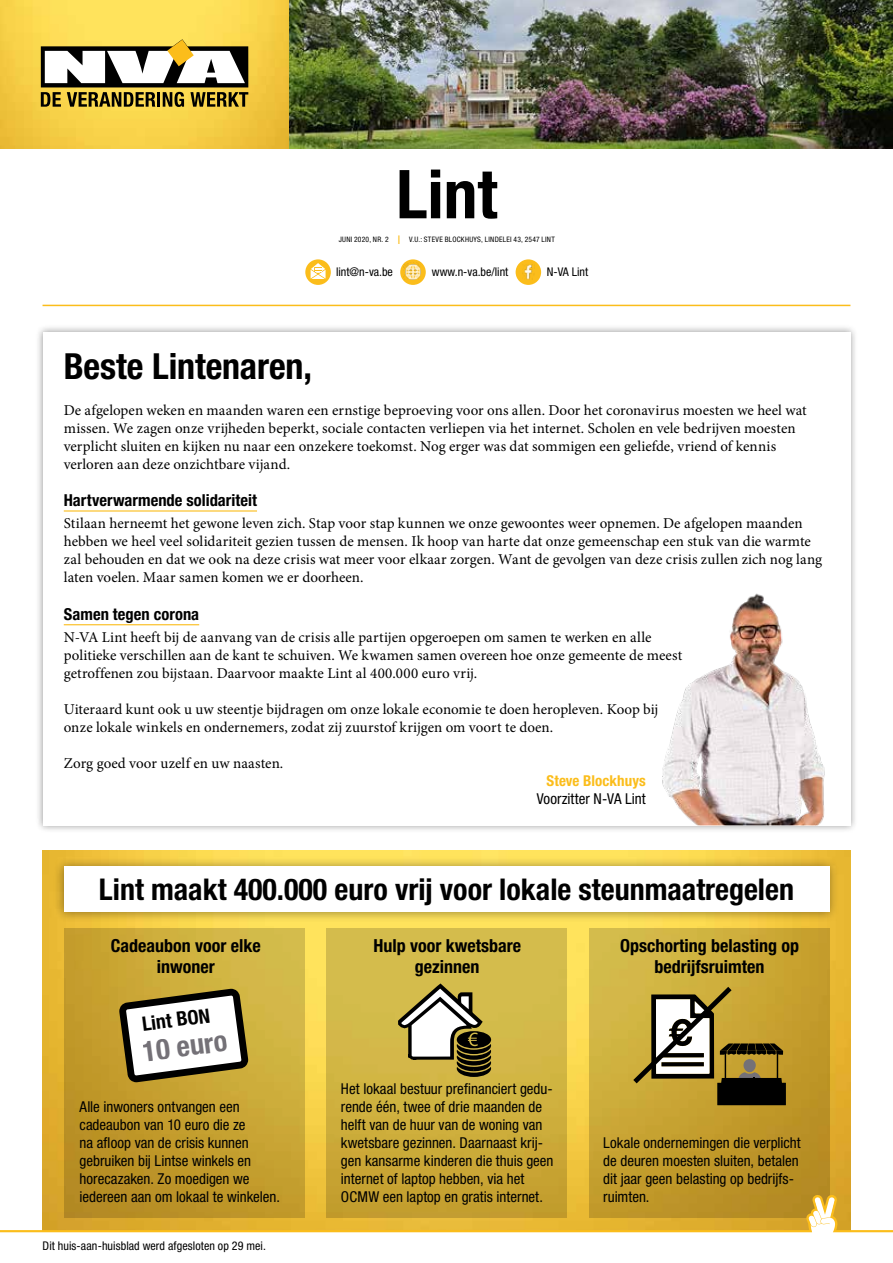
<style>
.page{position:relative;width:893px;height:1263px;background:#fff}
.page>*{position:absolute;margin:0;border:0;box-sizing:border-box;transform-origin:0 0}
.t1{font:700 condensed 67.5px "Helvetica Neue LT Std";color:#000}
.t2{font:700 condensed 36px "Helvetica Neue LT Std";letter-spacing:-.005em;color:#000}
.t3{font:700 condensed 30px "Helvetica Neue LT Std";color:#000}
.t4{font:700 condensed 28.65px "Helvetica Neue LT Std";color:#747177}
.t5{font:700 condensed 19.95px "Helvetica Neue LT Std";color:#000}
.t6{font:700 condensed 18px/21px "Helvetica Neue LT Std";color:#000;text-align:center}
.t7{font:700 condensed 16.5px "Helvetica Neue LT Std";color:#000}
.t8{font:15px/18px "Minion Pro";color:#000}
.t9{font:condensed 15px/18px "Helvetica Neue LT Std";color:#000}
.t10{font:700 condensed 15px "Helvetica Neue LT Std";letter-spacing:.005em;color:#fbbd1b}
.t11{font:condensed 12px "Helvetica Neue LT Std";letter-spacing:.005em;color:#000}
.t12{font:condensed 7.5px "Helvetica Neue LT Std";letter-spacing:.035em;color:#000}
.s1{font-size:12px;color:#fbbd1b}
</style>
<div class="page">
<img style="left:0;top:0;width:893px;height:149px">
<svg style="left:41px;top:39px;width:207px;height:68px"></svg>
<svg style="left:400px;top:259px;width:26px;height:26px"></svg>
<img style="left:404px;top:263px;width:18px;height:19px">
<svg style="left:305px;top:259px;width:26px;height:26px"></svg>
<svg style="left:311px;top:263px;width:15px;height:16px"></svg>
<div style="left:516px;top:259px;width:25px;height:26px;background:#fbbd1b;border-radius:50%"></div>
<img style="left:522px;top:264px;width:11px;height:16px">
<hr style="left:43px;top:305px;width:807px;height:1px;background:#fbbd1b">
<div style="left:35px;top:324px;width:823px;height:509px;background:#000;opacity:.4"></div>
<div style="left:43px;top:332px;width:807px;height:493px;background:#fff"></div>
<hr style="left:64px;top:510px;width:193px;height:1px;background:#fbbd1b">
<hr style="left:64px;top:624px;width:135px;height:1px;background:#fbbd1b">
<img style="left:662px;top:593px;width:163px;height:232px">
<img style="left:43px;top:850px;width:807px;height:344px">
<div style="left:53px;top:856px;width:786px;height:66px;background:#000;opacity:.4"></div>
<div style="left:64px;top:867px;width:765px;height:45px;background:#fff"></div>
<svg style="left:64px;top:928px;width:241px;height:266px;background:#c7a333"></svg>
<div style="left:326px;top:928px;width:241px;height:289px;background:linear-gradient(to bottom,#d7c252,#c8a432)"></div>
<svg style="left:589px;top:928px;width:241px;height:266px;background:#c6a232"></svg>
<svg style="left:119px;top:989px;width:129px;height:93px"></svg>
<svg style="left:391px;top:978px;width:100px;height:99px"></svg>
<svg style="left:628px;top:982px;width:158px;height:123px;background:#9e8a46"></svg>
<svg style="left:0;top:1194px;width:893px;height:38px;background:#d3ac41"></svg>
<h1 class="t1" style="left:396px;top:153px;width:103px">Lint</h1>
<p class="t12" style="left:339px;top:235px;width:218px">JUNI 2020, NR. 2 <span class="s1">I</span> V.U.: STEVE BLOCKHUYS, LINDELEI 43, 2547 LINT</p>
<p class="t11" style="left:336px;top:265px;width:58px">lint@n-va.be</p>
<p class="t11" style="left:432px;top:265px;width:78px">www.n-va.be/lint</p>
<p class="t11" style="left:547px;top:265px;width:43px">N-VA Lint</p>
<h2 class="t2" style="left:64px;top:344px;width:250px">Beste Lintenaren,</h2>
<p class="t8" style="left:64px;top:401px;width:745px">De afgelopen weken en maanden waren een ernstige beproeving voor ons allen. Door het coronavirus moesten we heel wat missen. We zagen onze vrijheden beperkt, sociale contacten verliepen via het internet. Scholen en vele bedrijven moesten verplicht sluiten en kijken nu naar een onzekere toekomst. Nog erger was dat sommigen een geliefde, vriend of kennis verloren aan deze onzichtbare vijand.</p>
<p class="t7" style="left:64px;top:490px;width:195px">Hartverwarmende solidariteit</p>
<p class="t8" style="left:64px;top:515px;width:760px">Stilaan herneemt het gewone leven zich. Stap voor stap kunnen we onze gewoontes weer opnemen. De afgelopen maanden hebben we heel veel solidariteit gezien tussen de mensen. Ik hoop van harte dat onze gemeenschap een stuk van die warmte zal behouden en dat we ook na deze crisis wat meer voor elkaar zorgen. Want de gevolgen van deze crisis zullen zich nog lang laten voelen. Maar samen komen we er doorheen.</p>
<p class="t7" style="left:64px;top:604px;width:137px">Samen tegen corona</p>
<p class="t8" style="left:64px;top:628px;width:620px">N-VA Lint heeft bij de aanvang van de crisis alle partijen opgeroepen om samen te werken en alle politieke verschillen aan de kant te schuiven. We kwamen samen overeen hoe onze gemeente de meest getroffenen zou bijstaan. Daarvoor maakte Lint al 400.000 euro vrij.</p>
<p class="t8" style="left:64px;top:700px;width:596px">Uiteraard kunt ook u uw steentje bijdragen om onze lokale economie te doen heropleven. Koop bij onze lokale winkels en ondernemers, zodat zij zuurstof krijgen om voort te doen.</p>
<p class="t8" style="left:64px;top:754px;width:221px">Zorg goed voor uzelf en uw naasten.</p>
<p class="t10" style="left:546px;top:772px;width:101px">Steve Blockhuys</p>
<p class="t9" style="left:537px;top:790px;width:111px">Voorzitter N-VA Lint</p>
<h3 class="t3" style="left:99px;top:871px;width:697px">Lint maakt 400.000 euro vrij voor lokale steunmaatregelen</h3>
<p class="t6" style="left:111px;top:935px;width:151px">Cadeaubon voor elke inwoner</p>
<p class="t6" style="left:373px;top:935px;width:149px">Hulp voor kwetsbare gezinnen</p>
<p class="t6" style="left:620px;top:935px;width:180px">Opschorting belasting op bedrijfsruimten</p>
<h3 class="t5" style="left:141px;top:1012px;width:70px;rotate:-7deg">Lint BON</h3>
<h3 class="t4" style="left:140px;top:1034px;width:87px;rotate:-7deg">10 euro</h3>
<p class="t9" style="left:80px;top:1098px;width:202px">Alle inwoners ontvangen een cadeaubon van 10 euro die ze<br>na afloop van de crisis kunnen gebruiken bij Lintse winkels en horecazaken. Zo moedigen we iedereen aan om lokaal te winkelen.</p>
<p class="t11" style="left:43px;top:1239px;width:225px">Dit huis-aan-huisblad werd afgesloten op 29 mei.</p>
<p class="t9" style="left:341px;top:1080px;width:214px">Het lokaal bestuur prefinanciert gedu&shy;rende één, twee of drie maanden de helft van de huur van de woning van kwetsbare gezinnen. Daarnaast krij&shy;gen kansarme kinderen die thuis geen internet of laptop hebben, via het OCMW een laptop en gratis internet.</p>
<p class="t9" style="left:603px;top:1134px;width:199px">Lokale ondernemingen die verplicht de deuren moesten sluiten, betalen dit jaar geen belasting op bedrijfs&shy;ruimten.</p>
</div>
